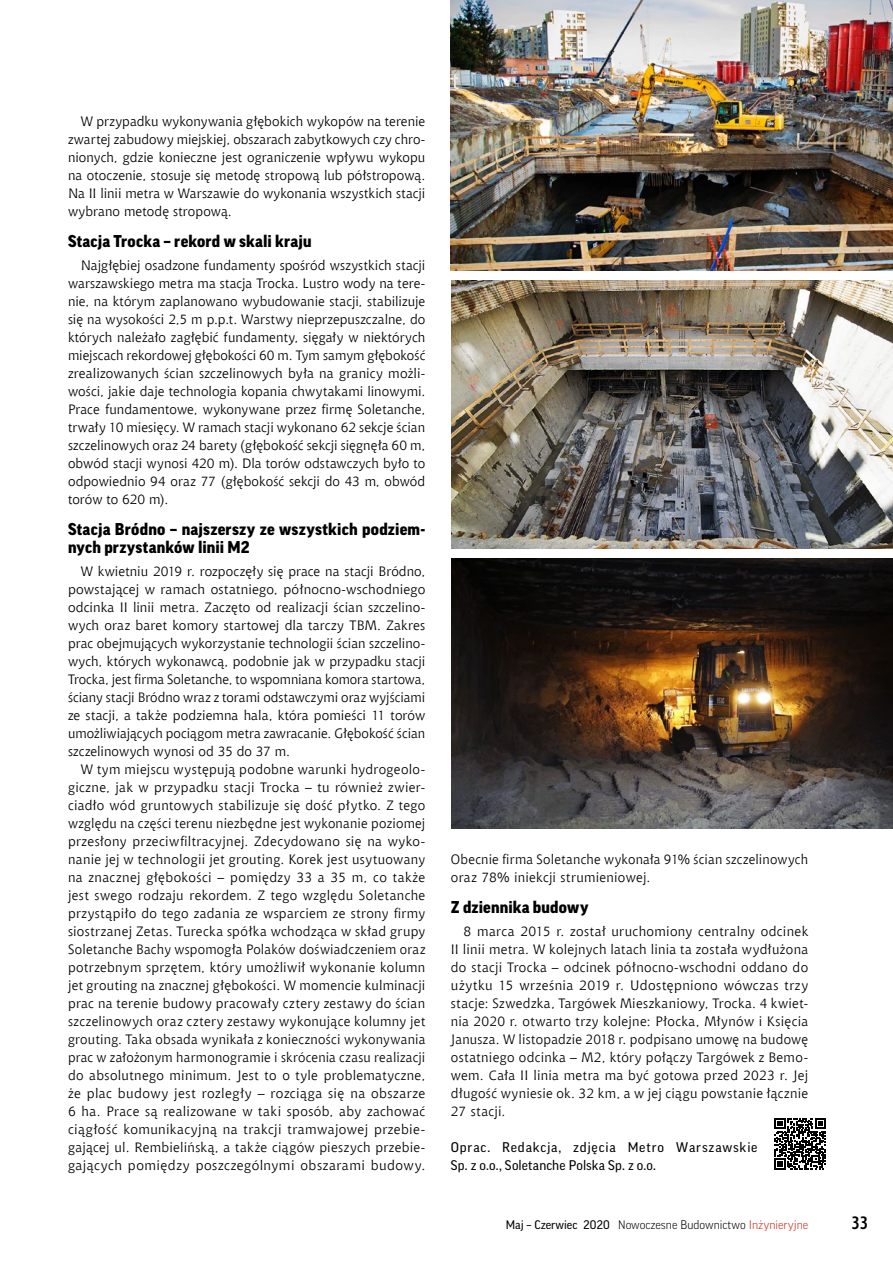
<style>
.page{position:relative;width:893px;height:1263px;background:#fff}
.page>*{position:absolute;margin:0;border:0;box-sizing:border-box;transform-origin:0 0}
.t1{font:700 18px "Aerton Cnd EFN";color:#000}
.t2{font:900 16.5px/18px "Good Pro";letter-spacing:.01em;color:#000}
.t3{font:13.5px/18px "Chianti EU";letter-spacing:.015em;color:#000;text-align:justify}
.t4{font:13.5px/18px "Good Pro";letter-spacing:.05em;color:#000}
.t5{font:300 12px "Good Pro";color:#000}
.s1{font-weight:400}
.s2{color:#cb2a1d}
</style>
<div class="page">
<img style="left:451px;top:558px;width:442px;height:270px">
<svg style="left:774px;top:1118px;width:52px;height:52px"></svg>
<img style="left:451px;top:0;width:442px;height:270px">
<img style="left:451px;top:280px;width:442px;height:268px">
<p class="t3" style="left:68px;top:112px;width:359px;text-indent:13px">W przypadku wykonywania głębokich wykopów na terenie zwartej zabudowy miejskiej, obszarach zabytkowych czy chro&shy;nionych, gdzie konieczne jest ograniczenie wpływu wykopu na otoczenie, stosuje się metodę stropową lub półstropową.<br>Na II linii metra w Warszawie do wykonania wszystkich stacji wybrano metodę stropową.</p>
<p class="t2" style="left:68px;top:232px;width:245px">Stacja Trocka – rekord w skali kraju</p>
<p class="t3" style="left:68px;top:256px;width:359px;text-indent:13px">Najgłębiej osadzone fundamenty spośród wszystkich stacji warszawskiego metra ma stacja Trocka. Lustro wody na tere&shy;nie, na którym zaplanowano wybudowanie stacji, stabilizuje się na wysokości 2,5 m p.p.t. Warstwy nieprzepuszczalne, do których należało zagłębić fundamenty, sięgały w niektórych miejscach rekordowej głębokości 60 m. Tym samym głębokość zrealizowanych ścian szczelinowych była na granicy możli&shy;wości, jakie daje technologia kopania chwytakami linowymi.<br>Prace fundamentowe, wykonywane przez firmę Soletanche, trwały 10 miesięcy. W ramach stacji wykonano 62 sekcje ścian szczelinowych oraz 24 barety (głębokość sekcji sięgnęła 60 m, obwód stacji wynosi 420 m). Dla torów odstawczych było to odpowiednio 94 oraz 77 (głębokość sekcji do 43 m, obwód torów to 620 m).</p>
<p class="t2" style="left:68px;top:520px;width:359px">Stacja Bródno – najszerszy ze wszystkich podziem&shy;nych przystanków linii M2</p>
<p class="t3" style="left:68px;top:562px;width:359px;text-indent:13px">W kwietniu 2019 r. rozpoczęły się prace na stacji Bródno, powstającej w ramach ostatniego, północno-wschodniego odcinka II linii metra. Zaczęto od realizacji ścian szczelino&shy;wych oraz baret komory startowej dla tarczy TBM. Zakres prac obejmujących wykorzystanie technologii ścian szczelino&shy;wych, których wykonawcą, podobnie jak w przypadku stacji Trocka, jest firma Soletanche, to wspomniana komora startowa, ściany stacji Bródno wraz z torami odstawczymi oraz wyjściami ze stacji, a także podziemna hala, która pomieści 11 torów umożliwiających pociągom metra zawracanie. Głębokość ścian szczelinowych wynosi od 35 do 37 m.</p>
<p class="t3" style="left:68px;top:760px;width:359px;text-indent:13px">W tym miejscu występują podobne warunki hydrogeolo&shy;giczne, jak w przypadku stacji Trocka – tu również zwier&shy;ciadło wód gruntowych stabilizuje się dość płytko. Z tego względu na części terenu niezbędne jest wykonanie poziomej przesłony przeciwfiltracyjnej. Zdecydowano się na wyko&shy;nanie jej w technologii jet grouting. Korek jest usytuowany na znacznej głębokości – pomiędzy 33 a 35 m, co także jest swego rodzaju rekordem. Z tego względu Soletanche przystąpiło do tego zadania ze wsparciem ze strony firmy siostrzanej Zetas. Turecka spółka wchodząca w skład grupy Soletanche Bachy wspomogła Polaków doświadczeniem oraz potrzebnym sprzętem, który umożliwił wykonanie kolumn jet grouting na znacznej głębokości. W momencie kulminacji prac na terenie budowy pracowały cztery zestawy do ścian szczelinowych oraz cztery zestawy wykonujące kolumny jet grouting. Taka obsada wynikała z konieczności wykonywania prac w założonym harmonogramie i skrócenia czasu realizacji do absolutnego minimum. Jest to o tyle problematyczne, że plac budowy jest rozległy – rozciąga się na obszarze 6 ha. Prace są realizowane w taki sposób, aby zachować ciągłość komunikacyjną na trakcji tramwajowej przebie&shy;gającej ul. Rembielińską, a także ciągów pieszych przebie&shy;gających pomiędzy poszczególnymi obszarami budowy.</p>
<p class="t3" style="left:451px;top:850px;width:359px">Obecnie firma Soletanche wykonała 91% ścian szczelinowych oraz 78% iniekcji strumieniowej.</p>
<p class="t2" style="left:451px;top:898px;width:139px">Z dziennika budowy</p>
<p class="t3" style="left:451px;top:922px;width:359px;text-indent:13px">8 marca 2015 r. został uruchomiony centralny odcinek II linii metra. W kolejnych latach linia ta została wydłużona do stacji Trocka – odcinek północno-wschodni oddano do użytku 15 września 2019 r. Udostępniono wówczas trzy stacje: Szwedzka, Targówek Mieszkaniowy, Trocka. 4 kwiet&shy;nia 2020 r. otwarto trzy kolejne: Płocka, Młynów i Księcia Janusza. W listopadzie 2018 r. podpisano umowę na budowę ostatniego odcinka – M2, który połączy Targówek z Bemo&shy;wem. Cała II linia metra ma być gotowa przed 2023 r. Jej długość wyniesie ok. 32 km, a w jej ciągu powstanie łącznie 27 stacji.</p>
<p class="t4" style="left:451px;top:1138px;width:308px">Oprac. Redakcja, zdjęcia Metro Warszawskie<br>Sp. z o.o., Soletanche Polska Sp. z o.o.</p>
<p class="t5" style="left:506px;top:1218px;width:304px"><span class="s1">Maj – Czerwiec 2020</span> Nowoczesne Budownictwo <span class="s2">Inżynieryjne</span></p>
<h1 class="t1" style="left:851px;top:1212px;width:18px">33</h1>
</div>
